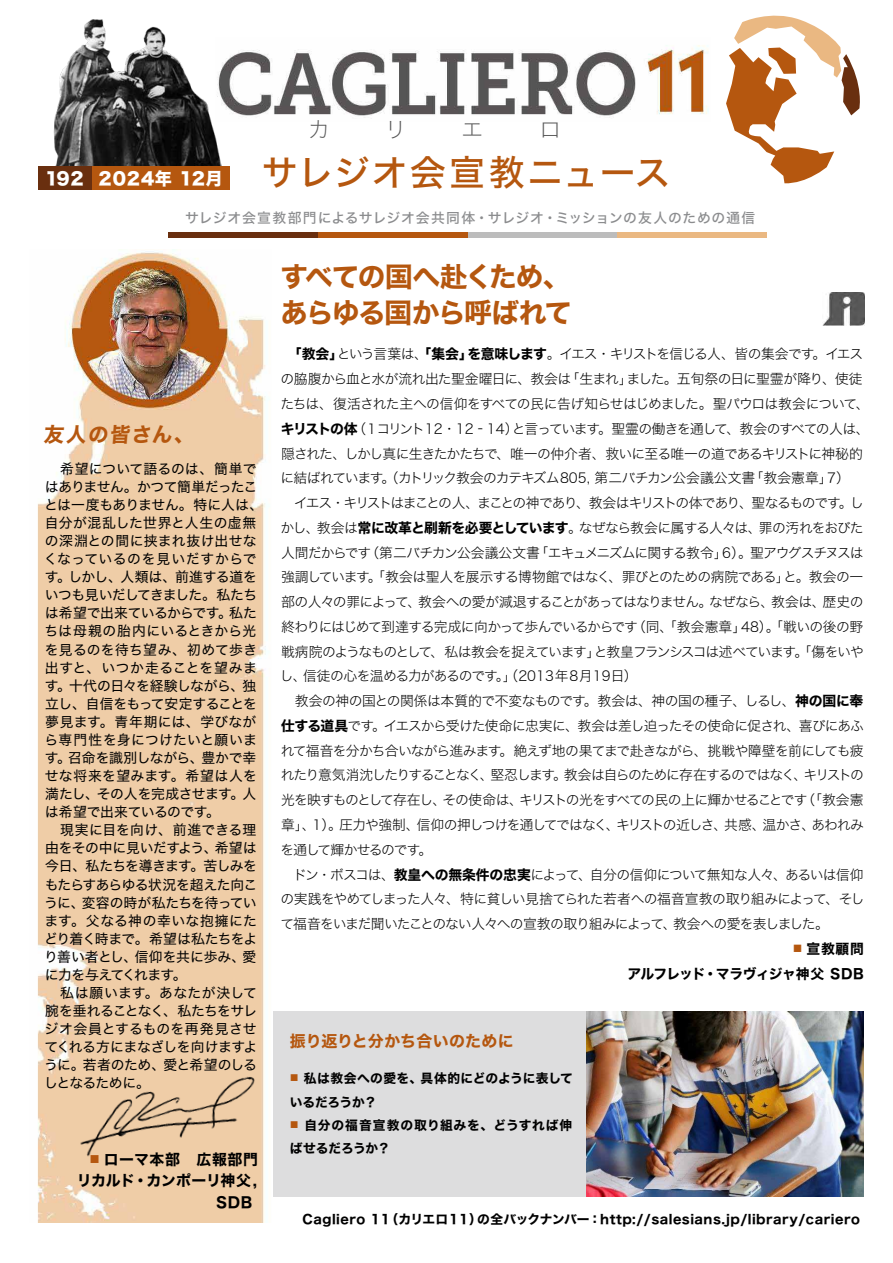
<style>
.page{position:relative;width:893px;height:1263px;background:#fff}
.page>*{position:absolute;margin:0;border:0;box-sizing:border-box;transform-origin:0 0}
.t1{font:35.85px "Hira Kaku Std N W5";letter-spacing:.04em;color:#b5570f}
.t2{font:27.6px/36.3px "Hira Kaku Std N W7";letter-spacing:-.055em;color:#b5570f}
.t3{font:22.35px "Hira Kaku Std N W1";color:#565656}
.t4{font:20.25px "Hira Kaku Std N W7";color:#b5570f}
.t5{font:17.25px "Hira Kaku Std N W8";letter-spacing:.035em;color:#fff}
.t6{font:15.9px "Hira Kaku Std N W7";letter-spacing:.01em;color:#b5570f}
.t7{font:14.85px "Hira Kaku Std N W7";letter-spacing:-.02em;color:#000}
.t8{font:14.85px "Hira Kaku Std N W7";letter-spacing:.05em;color:#000}
.t9{font:14.85px "Hira Kaku Std N W7";letter-spacing:.025em;color:#000}
.t10{font:13.8px/24.8px "Hira Kaku Std N W2";letter-spacing:-.065em;color:#000}
.t11{font:13.8px/18.1px "Hira Kaku Std N W4";letter-spacing:-.005em;color:#000}
.t12{font:13.8px "Hira Kaku Std N W5";letter-spacing:.055em;color:#8b8c8e}
.t13{font:13.8px/24.8px "Hira Kaku Std N W7";letter-spacing:-.025em;color:#000;text-align:right}
.t14{font:12.75px/23.4px "Hira Kaku Std N W7";letter-spacing:.04em;color:#000}
.t15{font:12.75px/23.4px "Hira Kaku Std N W7";letter-spacing:-.005em;color:#000}
.s1{font-size:10.35px;color:#b5570f}
.s2{font-family:"Hira Kaku Std N W7"}
.s3{font-size:9.6px;color:#b5570f}
</style>
<div class="page">
<img style="left:586px;top:1011px;width:277px;height:185px">
<img style="left:37px;top:251px;width:229px;height:971px">
<img style="left:73px;top:1056px;width:188px;height:122px">
<div style="left:273px;top:1011px;width:313px;height:185px;background:#ddddde"></div>
<img style="left:222px;top:45px;width:487px;height:73px">
<img style="left:45px;top:19px;width:177px;height:148px">
<div style="left:38px;top:167px;width:54px;height:23px;background:#692f0f"></div>
<div style="left:92px;top:167px;width:137px;height:23px;background:#b5570f"></div>
<img style="left:823px;top:292px;width:41px;height:33px">
<div style="left:168px;top:233px;width:150px;height:5px;background:#692f0f"></div>
<div style="left:318px;top:233px;width:150px;height:5px;background:#b5570f"></div>
<div style="left:468px;top:233px;width:149px;height:5px;background:#bcbcbc"></div>
<div style="left:617px;top:233px;width:150px;height:5px;background:#eab882"></div>
<svg style="left:726px;top:15px;width:134px;height:169px"></svg>
<h3 class="t3" style="left:308px;top:113px;width:255px">カ　リ　エ　ロ</h3>
<h1 class="t1" style="left:262px;top:146px;width:410px">サレジオ会宣教ニュース</h1>
<p class="t5" style="left:45px;top:169px;width:179px">192 2024年 12月</p>
<p class="t12" style="left:185px;top:208px;width:572px">サレジオ会宣教部門によるサレジオ会共同体・サレジオ・ミッションの友人のための通信</p>
<h3 class="t4" style="left:44px;top:418px;width:155px">友人の皆さん、</h3>
<p class="t11" style="left:44px;top:459px;width:221px">　希望について語るのは、簡単ではありません。かつて簡単だったことは一度もありません。特に人は、自分が混乱した世界と人生の虚無の深淵との間に挟まれ抜け出せなくなっているのを見いだすからです。しかし、人類は、前進する道をいつも見いだしてきました。私たちは希望で出来ているからです。私たちは母親の胎内にいるときから光を見るのを待ち望み、初めて歩き出すと、いつか走ることを望みます。十代の日々を経験しながら、独立し、自信をもって安定することを夢見ます。青年期には、学びながら専門性を身につけたいと願います。召命を識別しながら、豊かで幸せな将来を望みます。希望は人を満たし、その人を完成させます。人は希望で出来ているのです。<br>　現実に目を向け、前進できる理由をその中に見いだすよう、希望は今日、私たちを導きます。苦しみをもたらすあらゆる状況を超えた向こうに、変容の時が私たちを待っています。父なる神の幸いな抱擁にたどり着く時まで。希望は私たちをより善い者とし、信仰を共に歩み、愛に力を与えてくれます。<br>　私は願います。あなたが決して腕を垂れることなく、私たちをサレジオ会員とするものを再発見させてくれる方にまなざしを向けますように。若者のため、愛と希望のしるしとなるために。</p>
<p class="t8" style="left:90px;top:1148px;width:170px"><span class="s1">■</span> ローマ本部　広報部門</p>
<p class="t7" style="left:77px;top:1169px;width:182px">リカルド・カンポーリ神父,</p>
<p class="t9" style="left:216px;top:1190px;width:38px">SDB</p>
<h2 class="t2" style="left:280px;top:260px;width:293px">すべての国へ赴くため、あらゆる国から呼ばれて</h2>
<p class="t10" style="left:280px;top:342px;width:591px;text-indent:8px"><span class="s2">「教会」</span>という言葉は、<span class="s2">「集会」を意味します</span>。イエス・キリストを信じる人、皆の集会です。イエスの脇腹から血と水が流れ出た聖金曜日に、教会は「生まれ」ました。五旬祭の日に聖霊が降り、使徒たちは、復活された主への信仰をすべての民に告げ知らせはじめました。聖パウロは教会について、<span class="s2">キリストの体</span>（１コリント12・12‐14）と言っています。聖霊の働きを通して、教会のすべての人は、隠された、しかし真に生きたかたちで、唯一の仲介者、救いに至る唯一の道であるキリストに神秘的に結ばれています。（カトリック教会のカテキズム805, 第二バチカン公会議公文書「教会憲章」7）<br>　イエス・キリストはまことの人、まことの神であり、教会はキリストの体であり、聖なるものです。しかし、教会は<span class="s2">常に改革と刷新を必要としています</span>。なぜなら教会に属する人々は、罪の汚れをおびた人間だからです（第二バチカン公会議公文書「エキュメニズムに関する教令」6）。聖アウグスチヌスは強調しています。「教会は聖人を展示する博物館ではなく、罪びとのための病院である」と。教会の一部の人々の罪によって、教会への愛が減退することがあってはなりません。なぜなら、教会は、歴史の終わりにはじめて到達する完成に向かって歩んでいるからです（同、「教会憲章」48）。「戦いの後の野戦病院のようなものとして、私は教会を捉えています」と教皇フランシスコは述べています。「傷をいやし、信徒の心を温める力があるのです。」（2013年8月19日）<br>　教会の神の国との関係は本質的で不変なものです。教会は、神の国の種子、しるし、<span class="s2">神の国に奉仕する道具</span>です。イエスから受けた使命に忠実に、教会は差し迫ったその使命に促され、喜びにあふれて福音を分かち合いながら進みます。絶えず地の果てまで赴きながら、挑戦や障壁を前にしても疲れたり意気消沈したりすることなく、堅忍します。教会は自らのために存在するのではなく、キリストの光を映すものとして存在し、その使命は、キリストの光をすべての民の上に輝かせることです（「教会憲章」、1）。圧力や強制、信仰の押しつけを通してではなく、キリストの近しさ、共感、温かさ、あわれみを通して輝かせるのです。<br>　ドン・ボスコは、<span class="s2">教皇への無条件の忠実</span>によって、自分の信仰について無知な人々、あるいは信仰の実践をやめてしまった人々、特に貧しい見捨てられた若者への福音宣教の取り組みによって、そして福音をいまだ聞いたことのない人々への宣教の取り組みによって、教会への愛を表しました。</p>
<p class="t13" style="left:627px;top:937px;width:238px"><span class="s3">■</span> 宣教顧問<br>アルフレッド・マラヴィジャ神父 SDB</p>
<p class="t6" style="left:290px;top:1028px;width:225px">振り返りと分かち合いのために</p>
<p class="t15" style="left:290px;top:1067px;width:285px"><sup>■</sup> 私は教会への愛を、具体的にどのように表しているだろうか？</p>
<p class="t14" style="left:290px;top:1114px;width:284px"><sup>■</sup> 自分の福音宣教の取り組みを、どうすれば伸ばせるだろうか？</p>
<p class="t14" style="left:303px;top:1208px;width:559px">Cagliero 11（カリエロ11）の全バックナンバー：http://salesians.jp/library/cariero</p>
</div>
